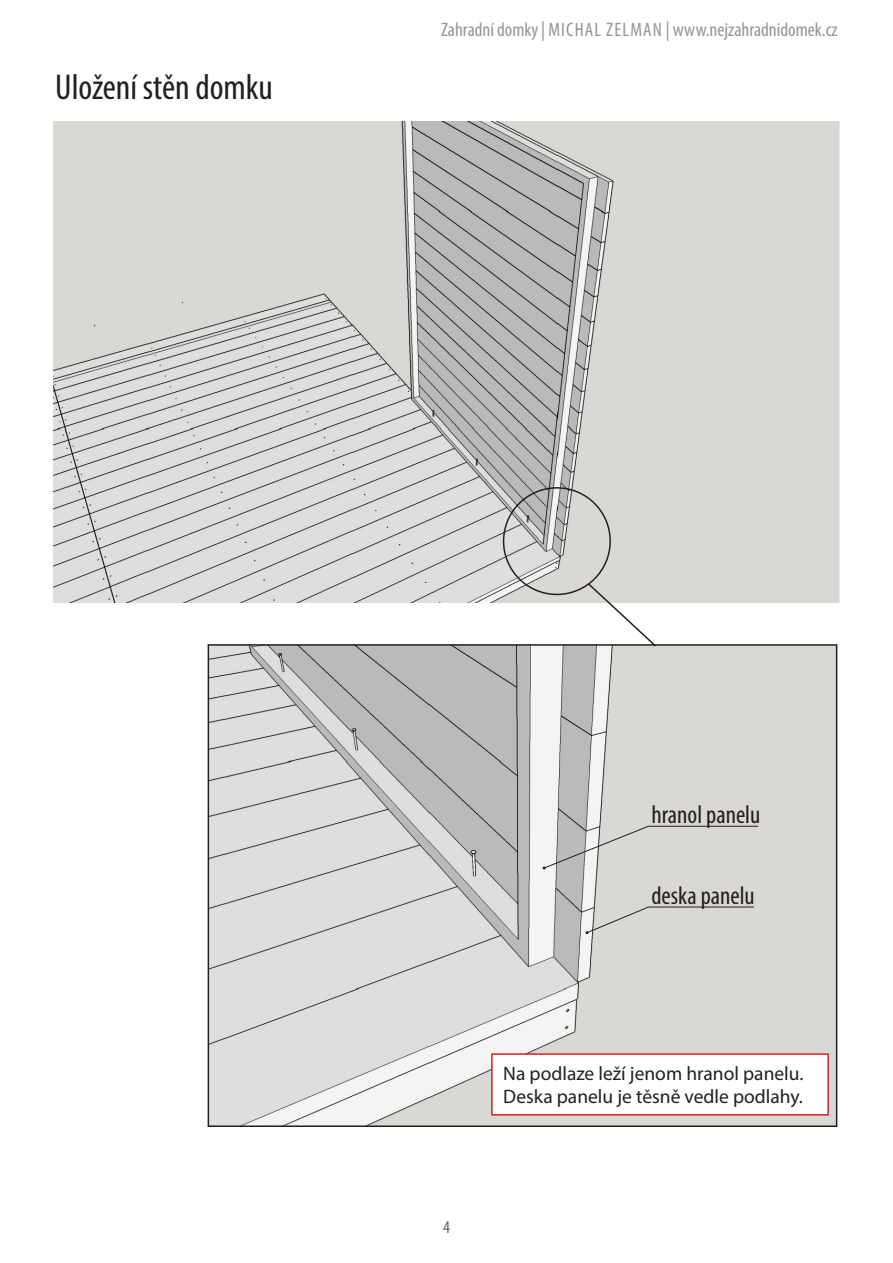
<style>
.page{position:relative;width:893px;height:1263px;background:#fff}
.page>*{position:absolute;margin:0;border:0;box-sizing:border-box;transform-origin:0 0}
.Text_1{font:condensed 36px "Myriad Pro";color:#231f20}
.Text_2{font:condensed 25.5px "Myriad Pro";color:#231f20}
.Text_3{font:19.5px/23.4px "Myriad Pro";color:#231f20}
.t1{font:condensed 19.5px "Myriad Pro";color:#939598}
.t2{font:condensed 18px "Myriad Pro";color:#636366}
</style>
<div class="page">
<img style="left:53px;top:121px;width:787px;height:481px">
<img style="left:211px;top:647px;width:623px;height:477px">
<div style="left:208px;top:644px;width:629px;height:483px;border:2px solid #231f20"></div>
<svg style="left:585px;top:906px;width:170px;height:28px;background:#d1d0cd"></svg>
<svg style="left:543px;top:825px;width:216px;height:44px;background:#d1d0cd"></svg>
<div style="left:503px;top:487px;width:108px;height:108px;border:2px solid #231f20;border-radius:50%"></div>
<svg style="left:587px;top:582px;width:71px;height:66px"></svg>
<div style="left:492px;top:1054px;width:336px;height:61px;background:#fff"></div>
<div style="left:491px;top:1053px;width:338px;height:62px;border:2px solid #d1232a"></div>
<p class="Text_1" style="left:55px;top:66px;width:219px">Uložení stěn domku</p>
<p class="t1" style="left:441px;top:18px;width:398px">Zahradní domky | MICHAL ZELMAN | www.nejzahradnidomek.cz</p>
<p class="Text_2" style="left:651px;top:799px;width:110px">hranol panelu</p>
<p class="Text_2" style="left:651px;top:880px;width:105px">deska panelu</p>
<p class="t2" style="left:443px;top:1216px;width:8px">4</p>
<p class="Text_3" style="left:503px;top:1061px;width:302px">Na podlaze leží jenom hranol panelu.<br>Deska panelu je těsně vedle podlahy.</p>
</div>
